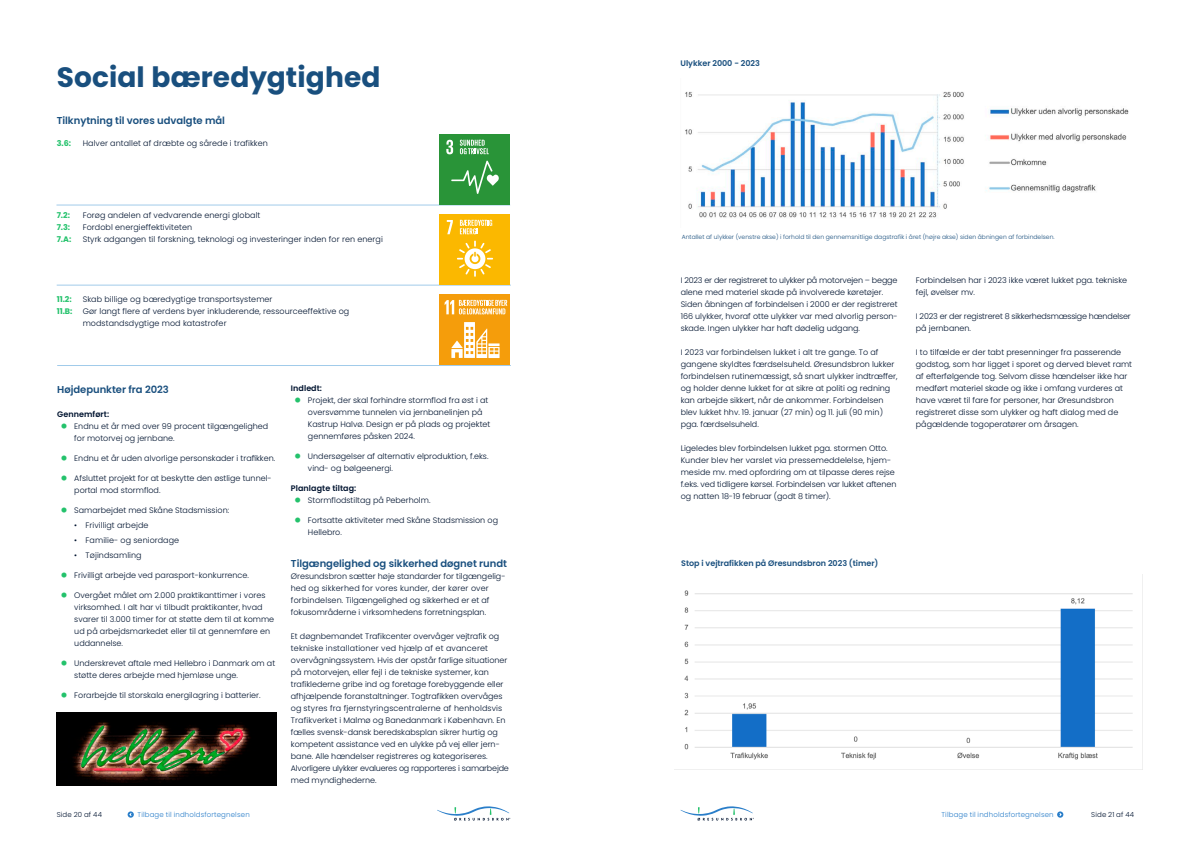
<style>
.page{position:relative;width:1191px;height:842px;background:#fff}
.page>*{position:absolute;margin:0;border:0;box-sizing:border-box;transform-origin:0 0}
.t1{font:700 28px "Poppins";letter-spacing:.005em;color:#194f7e}
.t2{font:600 10px "Poppins";letter-spacing:-.005em;color:#194f7e}
.t3{font:300 8px/12px "Poppins";color:#001430}
.t4{font:300 8px/12px "Poppins";letter-spacing:-.02em;color:#001430}
.t5{font:600 8px "Poppins";letter-spacing:-.005em;color:#194f7e}
.t6{font:600 8px "Poppins";letter-spacing:.005em;color:#001430}
.t7{font:700 8px "Poppins";color:#24c26c}
.t8{font:300 7px "Poppins";letter-spacing:.02em;color:#2a7ec9}
.t9{font:300 7px "Poppins";letter-spacing:.02em;color:#001430}
.t10{font:300 6px "Poppins";letter-spacing:.01em;color:#194f7e}
.s1{font-weight:900;font-size:14.9px;color:#24c26c}
</style>
<div class="page">
<svg style="left:437px;top:806px;width:73px;height:14px"></svg>
<svg style="left:680px;top:806px;width:74px;height:14px"></svg>
<svg style="left:128px;top:811px;width:6px;height:7px"></svg>
<svg style="left:1057px;top:811px;width:6px;height:7px"></svg>
<hr style="left:57px;top:285px;width:454px;height:1px;background:#a1cbea">
<div style="left:439px;top:214px;width:71px;height:71px;background:#fbb800"></div>
<svg style="left:447px;top:220px;width:6px;height:14px"></svg>
<svg style="left:457px;top:241px;width:36px;height:36px"></svg>
<svg style="left:460px;top:220px;width:32px;height:14px"></svg>
<hr style="left:57px;top:365px;width:454px;height:1px;background:#a1cbea">
<div style="left:439px;top:294px;width:71px;height:71px;background:#f59d0b"></div>
<svg style="left:451px;top:322px;width:48px;height:36px"></svg>
<svg style="left:444px;top:300px;width:63px;height:14px"></svg>
<hr style="left:56px;top:205px;width:454px;height:1px;background:#a1cbea">
<div style="left:439px;top:134px;width:71px;height:71px;background:#299438"></div>
<svg style="left:446px;top:140px;width:7px;height:14px"></svg>
<svg style="left:451px;top:161px;width:48px;height:33px"></svg>
<svg style="left:460px;top:140px;width:29px;height:14px"></svg>
<img style="left:57px;top:712px;width:219px;height:73px">
<img style="left:685px;top:91px;width:444px;height:127px">
<img style="left:674px;top:574px;width:469px;height:196px">
<h1 class="t1" style="left:57px;top:61px;width:325px">Social bæredygtighed</h1>
<p class="t2" style="left:57px;top:115px;width:170px">Tilknytning til vores udvalgte mål</p>
<p class="t7" style="left:57px;top:139px;width:16px">3.6:</p>
<p class="t3" style="left:83px;top:137px;width:187px">Halver antallet af dræbte og sårede i trafikken</p>
<p class="t7" style="left:57px;top:211px;width:15px">7.2:</p>
<p class="t3" style="left:83px;top:209px;width:179px">Forøg andelen af vedvarende energi globalt</p>
<p class="t7" style="left:57px;top:223px;width:15px">7.3:</p>
<p class="t3" style="left:83px;top:221px;width:111px">Fordobl energieffektiviteten</p>
<p class="t7" style="left:57px;top:235px;width:16px">7.A:</p>
<p class="t3" style="left:83px;top:233px;width:302px">Styrk adgangen til forskning, teknologi og investeringer inden for ren energi</p>
<p class="t7" style="left:57px;top:295px;width:16px">11.2:</p>
<p class="t3" style="left:83px;top:293px;width:191px">Skab billige og bæredygtige transportsystemer</p>
<p class="t7" style="left:57px;top:307px;width:17px">11.B:</p>
<p class="t3" style="left:83px;top:305px;width:268px">Gør langt flere af verdens byer inkluderende, ressourceeffektive og modstandsdygtige mod katastrofer</p>
<p class="t2" style="left:57px;top:384px;width:113px">Højdepunkter fra 2023</p>
<p class="t6" style="left:57px;top:410px;width:53px">Gennemført:</p>
<p class="t3" style="left:74px;top:420px;width:195px;text-indent:-14px"><span class="s1">•</span> Endnu et år med over 99 procent tilgængelighed for motorvej og jernbane.</p>
<p class="t3" style="left:60px;top:452px;width:217px"><span class="s1">•</span> Endnu et år uden alvorlige personskader i trafikken.</p>
<p class="t3" style="left:74px;top:472px;width:199px;text-indent:-14px"><span class="s1">•</span> Afsluttet projekt for at beskytte den østlige tunnel&shy;portal mod stormflod.</p>
<p class="t3" style="left:60px;top:504px;width:171px"><span class="s1">•</span> Samarbejdet med Skåne Stadsmission:</p>
<p class="t3" style="left:74px;top:519px;width:76px">• Frivilligt arbejde</p>
<p class="t3" style="left:74px;top:534px;width:106px">• Familie- og seniordage</p>
<p class="t3" style="left:74px;top:549px;width:69px">• Tøjindsamling</p>
<p class="t3" style="left:60px;top:569px;width:190px"><span class="s1">•</span> Frivilligt arbejde ved parasport-konkurrence.</p>
<p class="t3" style="left:74px;top:589px;width:201px;text-indent:-14px"><span class="s1">•</span> Overgået målet om 2.000 praktikanttimer i vores virksomhed. I alt har vi tilbudt praktikanter, hvad svarer til 3.000 timer for at støtte dem til at komme ud på arbejdsmarkedet eller til at gennemføre en uddannelse.</p>
<p class="t3" style="left:74px;top:657px;width:202px;text-indent:-14px"><span class="s1">•</span> Underskrevet aftale med Hellebro i Danmark om at støtte deres arbejde med hjemløse unge.</p>
<p class="t3" style="left:60px;top:689px;width:202px"><span class="s1">•</span> Forarbejde til storskala energilagring i batterier.</p>
<p class="t6" style="left:291px;top:384px;width:33px">Indledt:</p>
<p class="t3" style="left:308px;top:394px;width:184px;text-indent:-14px"><span class="s1">•</span> Projekt, der skal forhindre stormflod fra øst i at oversvømme tunnelen via jernbanelinjen på Kastrup Halvø. Design er på plads og projektet gennemføres påsken 2024.</p>
<p class="t3" style="left:308px;top:450px;width:182px;text-indent:-14px"><span class="s1">•</span> Undersøgelser af alternativ elproduktion, f.eks. vind- og bølgeenergi.</p>
<p class="t6" style="left:291px;top:484px;width:67px">Planlagte tiltag:</p>
<p class="t3" style="left:294px;top:494px;width:138px"><span class="s1">•</span> Stormflodstiltag på Peberholm.</p>
<p class="t3" style="left:308px;top:514px;width:192px;text-indent:-14px"><span class="s1">•</span> Fortsatte aktiviteter med Skåne Stadsmission og<br>Hellebro.</p>
<p class="t2" style="left:291px;top:558px;width:218px">Tilgængelighed og sikkerhed døgnet rundt</p>
<p class="t3" style="left:291px;top:570px;width:216px">Øresundsbron sætter høje standarder for tilgængelig&shy;hed og sikkerhed for vores kunder, der kører over forbindelsen. Tilgængelighed og sikkerhed er et af fokusområderne i virksomhedens forretningsplan.</p>
<p class="t3" style="left:291px;top:630px;width:219px">Et døgnbemandet Trafikcenter overvåger vejtrafik og tekniske installationer ved hjælp af et avanceret overvågningssystem. Hvis der opstår farlige situationer på motorvejen, eller fejl i de tekniske systemer, kan trafiklederne gribe ind og foretage forebyggende eller afhjælpende foranstaltninger. Togtrafikken overvåges og styres fra fjernstyringscentralerne af henholdsvis Trafikverket i Malmø og Banedanmark i København. En fælles svensk-dansk beredskabsplan sikrer hurtig og kompetent assistance ved en ulykke på vej eller jern&shy;bane. Alle hændelser registreres og kategoriseres.<br>Alvorligere ulykker evalueres og rapporteres i samarbejde med myndighederne.</p>
<p class="t5" style="left:680px;top:59px;width:81px">Ulykker 2000 - 2023</p>
<p class="t10" style="left:681px;top:233px;width:374px">Antallet af ulykker (venstre akse) i forhold til den gennemsnitlige dagstrafik i året (højre akse) siden åbningen af forbindelsen.</p>
<p class="t3" style="left:680px;top:274px;width:218px">I 2023 er der registreret to ulykker på motorvejen – begge alene med materiel skade på involverede køretøjer.<br>Siden åbningen af forbindelsen i 2000 er der registreret 166 ulykker, hvoraf otte ulykker var med alvorlig person&shy;skade. Ingen ulykker har haft dødelig udgang.</p>
<p class="t3" style="left:680px;top:346px;width:218px">I 2023 var forbindelsen lukket i alt tre gange. To af gangene skyldtes færdselsuheld. Øresundsbron lukker forbindelsen rutinemæssigt, så snart ulykker indtræffer, og holder denne lukket for at sikre at politi og redning kan arbejde sikkert, når de ankommer. Forbindelsen blev lukket hhv. 19. januar (27 min) og 11. juli (90 min) pga. færdselsuheld.</p>
<p class="t3" style="left:680px;top:442px;width:217px">Ligeledes blev forbindelsen lukket pga. stormen Otto.<br>Kunder blev her varslet via pressemeddelelse, hjem&shy;meside mv. med opfordring om at tilpasse deres rejse f.eks. ved tidligere kørsel. Forbindelsen var lukket aftenen og natten 18-19 februar (godt 8 timer).</p>
<p class="t3" style="left:916px;top:274px;width:213px">Forbindelsen har i 2023 ikke været lukket pga. tekniske fejl, øvelser mv.</p>
<p class="t4" style="left:916px;top:310px;width:216px">I 2023 er der registreret 8 sikkerhedsmæssige hændelser på jernbanen.</p>
<p class="t3" style="left:916px;top:346px;width:218px">I to tilfælde er der tabt presenninger fra passerende godstog, som har ligget i sporet og derved blevet ramt af efterfølgende tog. Selvom disse hændelser ikke har medført materiel skade og ikke i omfang vurderes at have været til fare for personer, har Øresundsbron registreret disse som ulykker og haft dialog med de pågældende togoperatører om årsagen.</p>
<p class="t5" style="left:681px;top:559px;width:199px">Stop i vejtrafikken på Øresundsbron 2023 (timer)</p>
<p class="t9" style="left:57px;top:810px;width:47px">Side 20 af 44</p>
<p class="t8" style="left:137px;top:810px;width:114px">Tilbage til indholdsfortegnelsen</p>
<p class="t8" style="left:941px;top:810px;width:114px">Tilbage til indholdsfortegnelsen</p>
<p class="t9" style="left:1091px;top:810px;width:45px">Side 21 af 44</p>
</div>
